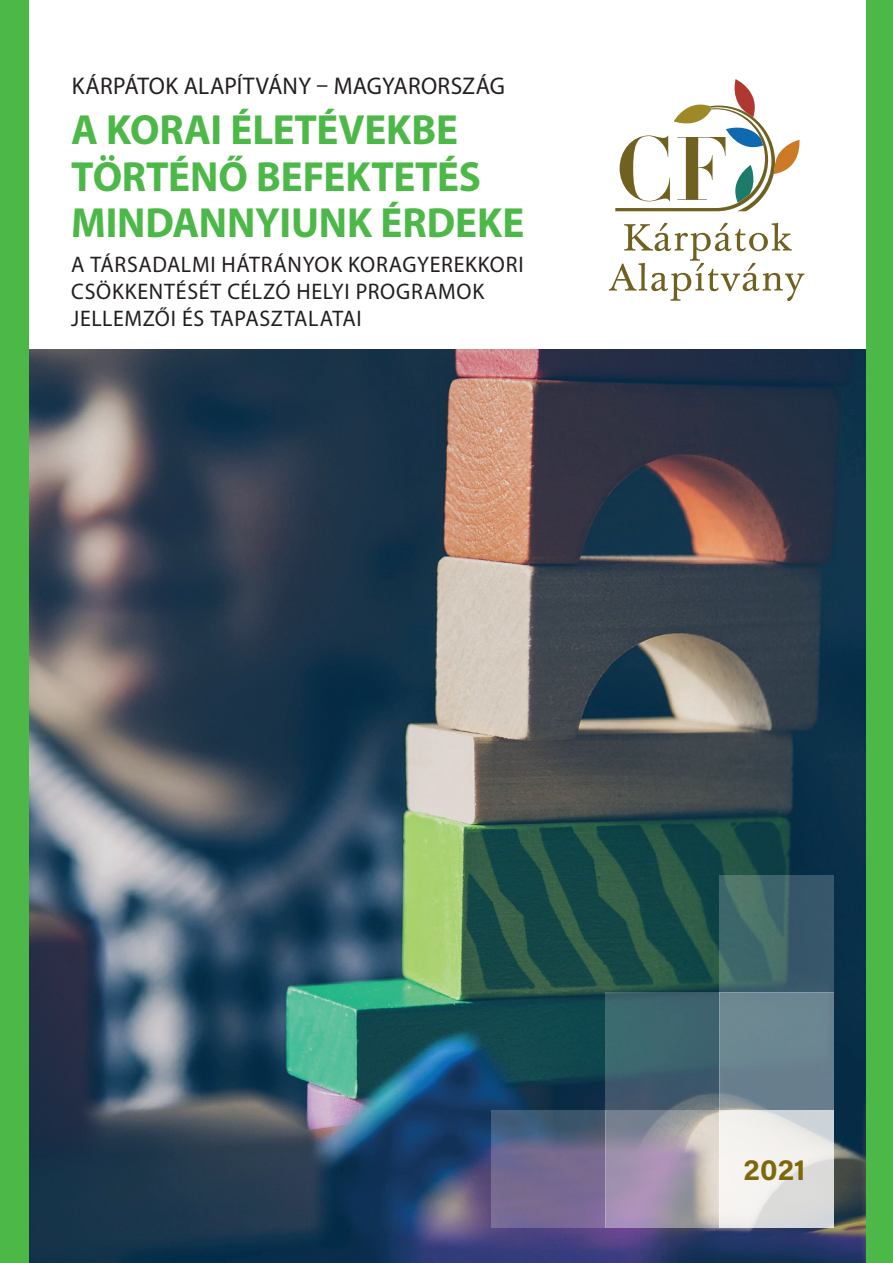
<style>
.page{position:relative;width:893px;height:1263px;background:#fff}
.page>*{position:absolute;margin:0;border:0;box-sizing:border-box;transform-origin:0 0}
.t1{font:700 42.3px/46.5px "Myriad Pro";letter-spacing:-.005em;color:#4cb848}
.t2{font:700 29.7px "Acumin Pro";color:#7d680c}
.t3{font:24.3px "Myriad Pro";letter-spacing:.005em;color:#231f20}
.t4{font:22.5px/27.2px "Myriad Pro";letter-spacing:.03em;color:#231f20}
</style>
<div class="page">
<img style="left:28px;top:349px;width:839px;height:914px">
<div style="left:867px;top:0;width:26px;height:1263px;background:#4cb848"></div>
<div style="left:0;top:0;width:28px;height:1263px;background:#4cb848"></div>
<svg style="left:719px;top:1110px;width:114px;height:118px;fill:#f1efeb"></svg>
<div style="left:719px;top:993px;width:114px;height:117px;background:#6b8691"></div>
<svg style="left:719px;top:875px;width:114px;height:118px"></svg>
<svg style="left:605px;top:993px;width:114px;height:117px;fill:#3d636f"></svg>
<svg style="left:605px;top:1110px;width:114px;height:118px"></svg>
<svg style="left:491px;top:1110px;width:114px;height:118px;fill:#756890"></svg>
<svg style="left:609px;top:223px;width:195px;height:78px"></svg>
<svg style="left:615px;top:79px;width:185px;height:132px"></svg>
<p class="t3" style="left:72px;top:70px;width:435px">KÁRPÁTOK ALAPÍTVÁNY – MAGYARORSZÁG</p>
<h1 class="t1" style="left:71px;top:105px;width:455px">A KORAI ÉLETÉVEKBE<br>TÖRTÉNŐ BEFEKTETÉS<br>MINDANNYIUNK ÉRDEKE</h1>
<p class="t4" style="left:71px;top:251px;width:454px">A TÁRSADALMI HÁTRÁNYOK KORAGYEREKKORI<br>CSÖKKENTÉSÉT CÉLZÓ HELYI PROGRAMOK<br>JELLEMZŐI ÉS TAPASZTALATAI</p>
<h2 class="t2" style="left:744px;top:1148px;width:64px">2021</h2>
</div>
